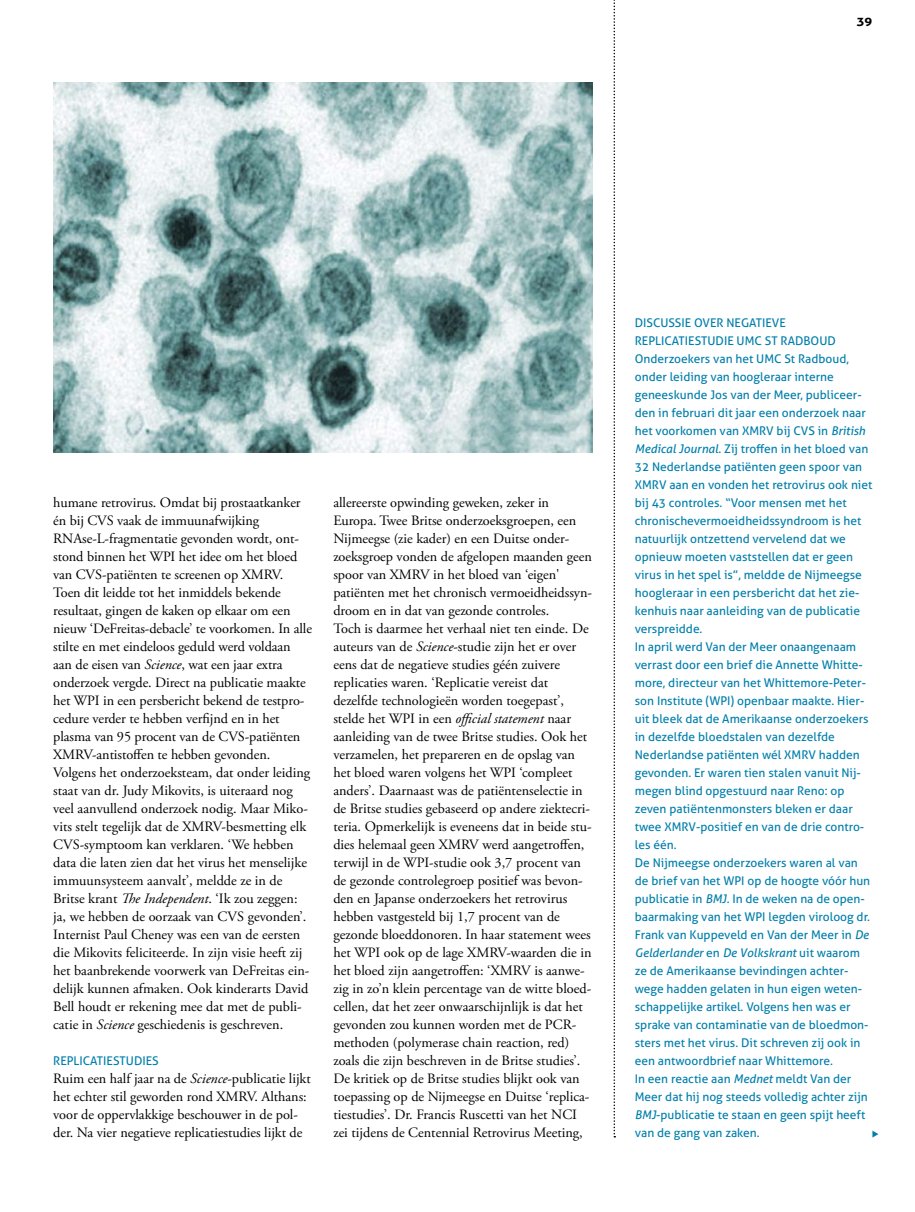
<style>
.page{position:relative;width:915px;height:1212px;background:#fff}
.page>*{position:absolute;margin:0;border:0;box-sizing:border-box;transform-origin:0 0}
.t1{font:700 15px "Aller";color:#000}
.t2{font:14.25px/18px "Adobe Garamond Pro";color:#000}
.t3{font:12px/18px "Aller";color:#007fac}
.s1{font-style:italic}
</style>
<div class="page">
<svg style="left:872px;top:1130px;width:6px;height:7px"></svg>
<svg style="left:613px;top:0;width:2px;height:1137px"></svg>
<img style="left:53px;top:82px;width:539px;height:371px">
<p class="t1" style="left:856px;top:11px;width:17px">39</p>
<p class="t2" style="left:53px;top:494px;width:260px">humane retrovirus. Omdat bij prostaatkanker én bij CVS vaak de immuunafwijking RNAse-L-fragmentatie gevonden wordt, ont&shy;stond binnen het WPI het idee om het bloed van CVS-patiënten te screenen op XMRV.<br>Toen dit leidde tot het inmiddels bekende resultaat, gingen de kaken op elkaar om een nieuw ‘DeFreitas-debacle’ te voorkomen. In alle stilte en met eindeloos geduld werd voldaan aan de eisen van <span class="s1">Science</span>, wat een jaar extra onderzoek vergde. Direct na publicatie maakte het WPI in een persbericht bekend de testpro&shy;cedure verder te hebben verfijnd en in het plasma van 95 procent van de CVS-patiënten XMRV-antistoffen te hebben gevonden.<br>Volgens het onderzoeksteam, dat onder leiding staat van dr. Judy Mikovits, is uiteraard nog veel aanvullend onderzoek nodig. Maar Miko&shy;vits stelt tegelijk dat de XMRV-besmetting elk CVS-symptoom kan verklaren. ‘We hebben data die laten zien dat het virus het menselijke immuunsysteem aanvalt’, meldde ze in de Britse krant <span class="s1">The Independent</span>. ‘Ik zou zeggen: ja, we hebben de oorzaak van CVS gevonden’.<br>Internist Paul Cheney was een van de eersten die Mikovits feliciteerde. In zijn visie heeft zij het baanbrekende voorwerk van DeFreitas ein&shy;delijk kunnen afmaken. Ook kinderarts David Bell houdt er rekening mee dat met de publi&shy;catie in <span class="s1">Science</span> geschiedenis is geschreven.</p>
<p class="t3" style="left:53px;top:1052px;width:106px">Replicatiestudies</p>
<p class="t2" style="left:53px;top:1070px;width:259px">Ruim een half jaar na de <span class="s1">Science</span>-publicatie lijkt het echter stil geworden rond XMRV. Althans: voor de oppervlakkige beschouwer in de pol&shy;der. Na vier negatieve replicatiestudies lijkt de</p>
<p class="t2" style="left:333px;top:494px;width:260px">allereerste opwinding geweken, zeker in Europa. Twee Britse onderzoeksgroepen, een Nijmeegse (zie kader) en een Duitse onder&shy;zoeksgroep vonden de afgelopen maanden geen spoor van XMRV in het bloed van ‘eigen' patiënten met het chronisch vermoeidheidssyn&shy;droom en in dat van gezonde controles.<br>Toch is daarmee het verhaal niet ten einde. De auteurs van de <span class="s1">Science</span>-studie zijn het er over eens dat de negatieve studies géén zuivere replicaties waren. ‘Replicatie vereist dat dezelfde technologieën worden toegepast’, stelde het WPI in een <span class="s1">official statement</span> naar aanleiding van de twee Britse studies. Ook het verzamelen, het prepareren en de opslag van het bloed waren volgens het WPI ‘compleet anders’. Daarnaast was de patiëntenselectie in de Britse studies gebaseerd op andere ziektecri&shy;teria. Opmerkelijk is eveneens dat in beide stu&shy;dies helemaal geen XMRV werd aangetroffen, terwijl in de WPI-studie ook 3,7 procent van de gezonde controlegroep positief was bevon&shy;den en Japanse onderzoekers het retrovirus hebben vastgesteld bij 1,7 procent van de gezonde bloeddonoren. In haar statement wees het WPI ook op de lage XMRV-waarden die in het bloed zijn aangetroffen: ‘XMRV is aanwe&shy;zig in zo’n klein percentage van de witte bloed&shy;cellen, dat het zeer onwaarschijnlijk is dat het gevonden zou kunnen worden met de PCR&shy;methoden (polymerase chain reaction, red) zoals die zijn beschreven in de Britse studies’.<br>De kritiek op de Britse studies blijkt ook van toepassing op de Nijmeegse en Duitse ‘replica&shy;tiestudies’. Dr. Francis Ruscetti van het NCI zei tijdens de Centennial Retrovirus Meeting,</p>
<p class="t3" style="left:634px;top:313px;width:239px">Discussie over negatieve replicatiestudie U MC St Radboud Onderzoekers van het U MC St Radboud, onder leiding van hoogleraar interne geneeskunde Jos van der Meer, publiceer&shy;den in februari dit jaar een onderzoek naar het voorkomen van XMRV bij CVS in <span class="s1">British Medical Journal</span>. Zij troffen in het bloed van 32 Nederlandse patiënten geen spoor van XMRV aan en vonden het retrovirus ook niet bij 43 controles. “Voor mensen met het chronischevermoeidheidssyndroom is het natuurlijk ontzettend vervelend dat we opnieuw moeten vaststellen dat er geen virus in het spel is”, meldde de Nijmeegse hoogleraar in een persbericht dat het zie&shy;kenhuis naar aanleiding van de publicatie verspreidde.<br>I n april werd Van der Meer onaangenaam verrast door een brief die Annette Whitte&shy;more, directeur van het Whittemore-Peter&shy;son I nstitute (WPI) openbaar maakte. Hier&shy;uit bleek dat de Amerikaanse onderzoekers in dezelfde bloedstalen van dezelfde Nederlandse patiënten wél XMRV hadden gevonden. Er waren tien stalen vanuit Nij&shy;megen blind opgestuurd naar Reno: op zeven patiëntenmonsters bleken er daar twee XMRV-positief en van de drie contro&shy;les één.<br>De Nijmeegse onderzoekers waren al van de brief van het WPI op de hoogte vóór hun publicatie in <span class="s1">BMJ</span>. I n de weken na de open&shy;baarmaking van het WPI legden viroloog dr.<br>Frank van Kuppeveld en Van der Meer in <span class="s1">De Gelderlander</span> en <span class="s1">De Volkskrant</span> uit waarom ze de Amerikaanse bevindingen achter&shy;wege hadden gelaten in hun eigen weten&shy;schappelijke artikel. Volgens hen was er sprake van contaminatie van de bloedmon&shy;sters met het virus. Dit schreven zij ook in een antwoordbrief naar Whittemore.<br>I n een reactie aan <span class="s1">Mednet</span> meldt Van der Meer dat hij nog steeds volledig achter zijn <span class="s1">BMJ</span>-publicatie te staan en geen spijt heeft van de gang van zaken.</p>
</div>
